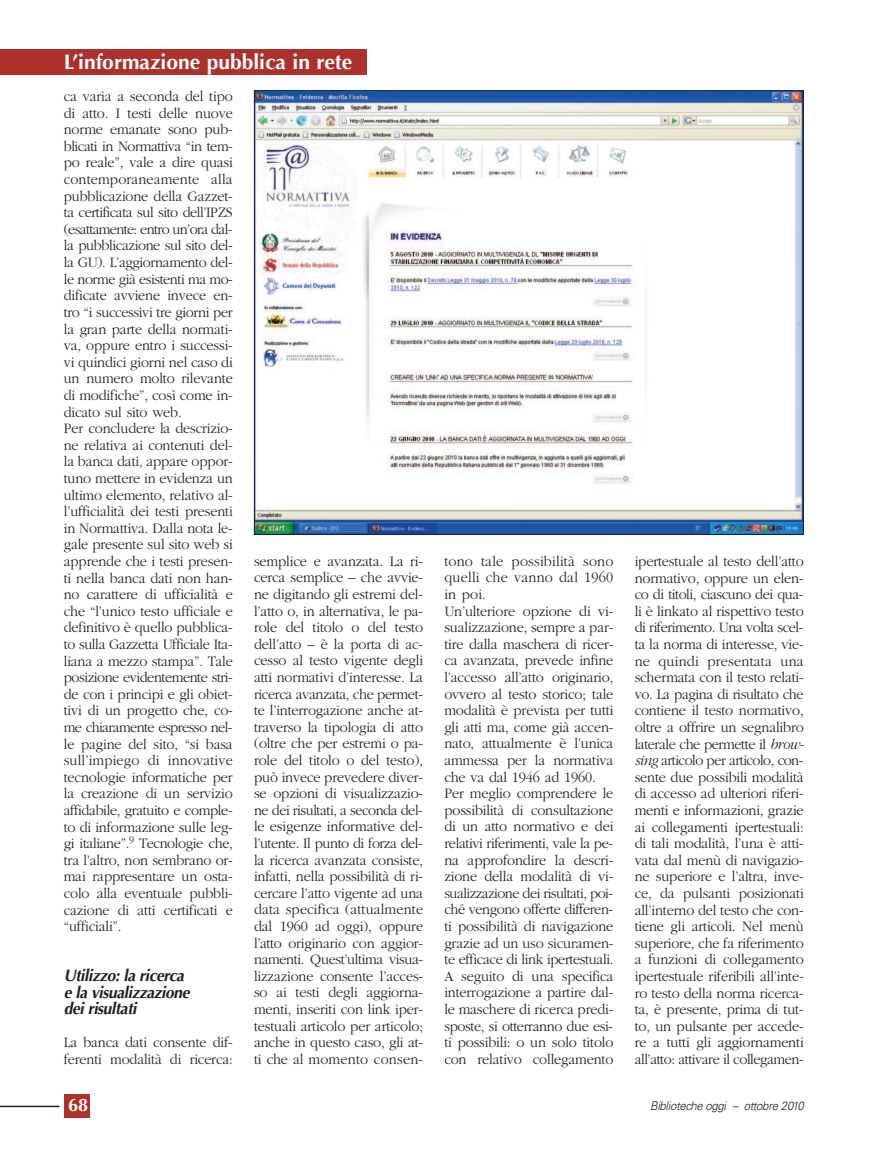
<style>
.page{position:relative;width:893px;height:1149px;background:#fff}
.page>*{position:absolute;margin:0;border:0;box-sizing:border-box;transform-origin:0 0}
.t1{font:700 21px "Optima";color:#fff}
.t2{font:700 18px "Optima";color:#fff}
.t3{font:italic 700 16.5px/16.6px "Optima";letter-spacing:-.03em;color:#231f20;scale:.95 1}
.t4{font:300 15px/16.6px "Garamond";letter-spacing:-.01em;color:#231f20;scale:.95 1}
.t5{font:italic 300 12px "Univers";letter-spacing:-.03em;color:#231f20;scale:.95 1}
.s1{font-style:italic}
</style>
<div class="page">
<hr style="left:0;top:1105px;width:60px;height:1px;background:#231f20">
<div style="left:64px;top:1094px;width:26px;height:23px;background:#ac312d"></div>
<div style="left:0;top:49px;width:367px;height:25px;background:#ac312d"></div>
<img style="left:256px;top:92px;width:546px;height:440px">
<h1 class="t1" style="left:64px;top:53px;width:290px">L’informazione pubblica in rete</h1>
<p class="t4" style="left:64px;top:87px;width:179px">ca varia a seconda del tipo di atto. I testi delle nuove norme emanate sono pub&shy;blicati in Normattiva “in tem&shy;po reale”, vale a dire quasi contemporaneamente alla pubblicazione della Gazzet&shy;ta certificata sul sito dell’IPZS (esattamente: entro un’ora dal&shy;la pubblicazione sul sito del&shy;la GU). L’aggiornamento del&shy;le norme già esistenti ma mo&shy;dificate avviene invece en&shy;tro “i successivi tre giorni per la gran parte della normati&shy;va, oppure entro i successi&shy;vi quindici giorni nel caso di un numero molto rilevante di modifiche”, così come in&shy;dicato sul sito web.<br>Per concludere la descrizio&shy;ne relativa ai contenuti del&shy;la banca dati, appare oppor&shy;tuno mettere in evidenza un ultimo elemento, relativo al&shy;l’ufficialità dei testi presenti in Normattiva. Dalla nota le&shy;gale presente sul sito web si apprende che i testi presen&shy;ti nella banca dati non han&shy;no carattere di ufficialità e che “l’unico testo ufficiale e definitivo è quello pubblica&shy;to sulla Gazzetta Ufficiale Ita&shy;liana a mezzo stampa”. Tale posizione evidentemente stri&shy;de con i principi e gli obiet&shy;tivi di un progetto che, co&shy;me chiaramente espresso nel&shy;le pagine del sito, “si basa sull’impiego di innovative tecnologie informatiche per la creazione di un servizio affidabile, gratuito e comple&shy;to di informazione sulle leg&shy;gi italiane”.<sup>9</sup> Tecnologie che, tra l’altro, non sembrano or&shy;mai rappresentare un osta&shy;colo alla eventuale pubbli&shy;cazione di atti certificati e “ufficiali”.</p>
<p class="t3" style="left:64px;top:968px;width:134px">Utilizzo: la ricerca e la visualizzazione dei risultati</p>
<p class="t4" style="left:64px;top:1033px;width:179px">La banca dati consente dif&shy;ferenti modalità di ricerca:</p>
<p class="t4" style="left:254px;top:552px;width:179px;text-align:justify">semplice e avanzata. La ri&shy;cerca semplice – che avvie&shy;ne digitando gli estremi del&shy;l’atto o, in alternativa, le pa&shy;role del titolo o del testo dell’atto – è la porta di ac&shy;cesso al testo vigente degli atti normativi d’interesse. La ricerca avanzata, che permet&shy;te l’interrogazione anche at&shy;traverso la tipologia di atto (oltre che per estremi o pa&shy;role del titolo o del testo), può invece prevedere diver&shy;se opzioni di visualizzazio&shy;ne dei risultati, a seconda del&shy;le esigenze informative del&shy;l’utente. Il punto di forza del&shy;la ricerca avanzata consiste, infatti, nella possibilità di ri&shy;cercare l’atto vigente ad una data specifica (attualmente dal 1960 ad oggi), oppure l’atto originario con aggior&shy;namenti. Quest’ultima visua&shy;lizzazione consente l’acces&shy;so ai testi degli aggiorna&shy;menti, inseriti con link iper&shy;testuali articolo per articolo; anche in questo caso, gli at&shy;ti che al momento consen-</p>
<p class="t4" style="left:444px;top:552px;width:179px">tono tale possibilità sono quelli che vanno dal 1960 in poi.<br>Un’ulteriore opzione di vi&shy;sualizzazione, sempre a par&shy;tire dalla maschera di ricer&shy;ca avanzata, prevede infine l’accesso all’atto originario, ovvero al testo storico; tale modalità è prevista per tutti gli atti ma, come già accen&shy;nato, attualmente è l’unica ammessa per la normativa che va dal 1946 ad 1960.<br>Per meglio comprendere le possibilità di consultazione di un atto normativo e dei relativi riferimenti, vale la pe&shy;na approfondire la descri&shy;zione della modalità di vi&shy;sualizzazione dei risultati, poi&shy;ché vengono offerte differen&shy;ti possibilità di navigazione grazie ad un uso sicuramen&shy;te efficace di link ipertestuali.<br>A seguito di una specifica interrogazione a partire dal&shy;le maschere di ricerca predi&shy;sposte, si otterranno due esi&shy;ti possibili: o un solo titolo con relativo collegamento</p>
<p class="t4" style="left:635px;top:552px;width:180px;text-align:justify">ipertestuale al testo dell’atto normativo, oppure un elen&shy;co di titoli, ciascuno dei qua&shy;li è linkato al rispettivo testo di riferimento. Una volta scel&shy;ta la norma di interesse, vie&shy;ne quindi presentata una schermata con il testo relati&shy;vo. La pagina di risultato che contiene il testo normativo, oltre a offrire un segnalibro laterale che permette il <span class="s1">brow&shy;sing</span> articolo per articolo, con&shy;sente due possibili modalità di accesso ad ulteriori riferi&shy;menti e informazioni, grazie ai collegamenti ipertestuali: di tali modalità, l’una è atti&shy;vata dal menù di navigazio&shy;ne superiore e l’altra, inve&shy;ce, da pulsanti posizionati all’interno del testo che con&shy;tiene gli articoli. Nel menù superiore, che fa riferimento a funzioni di collegamento ipertestuale riferibili all’inte&shy;ro testo della norma ricerca&shy;ta, è presente, prima di tut&shy;to, un pulsante per accede&shy;re a tutti gli aggiornamenti all’atto: attivare il collegamen-</p>
<p class="t2" style="left:68px;top:1097px;width:22px">68</p>
<p class="t5" style="left:650px;top:1100px;width:163px">Biblioteche oggi – ottobre 2010</p>
</div>
